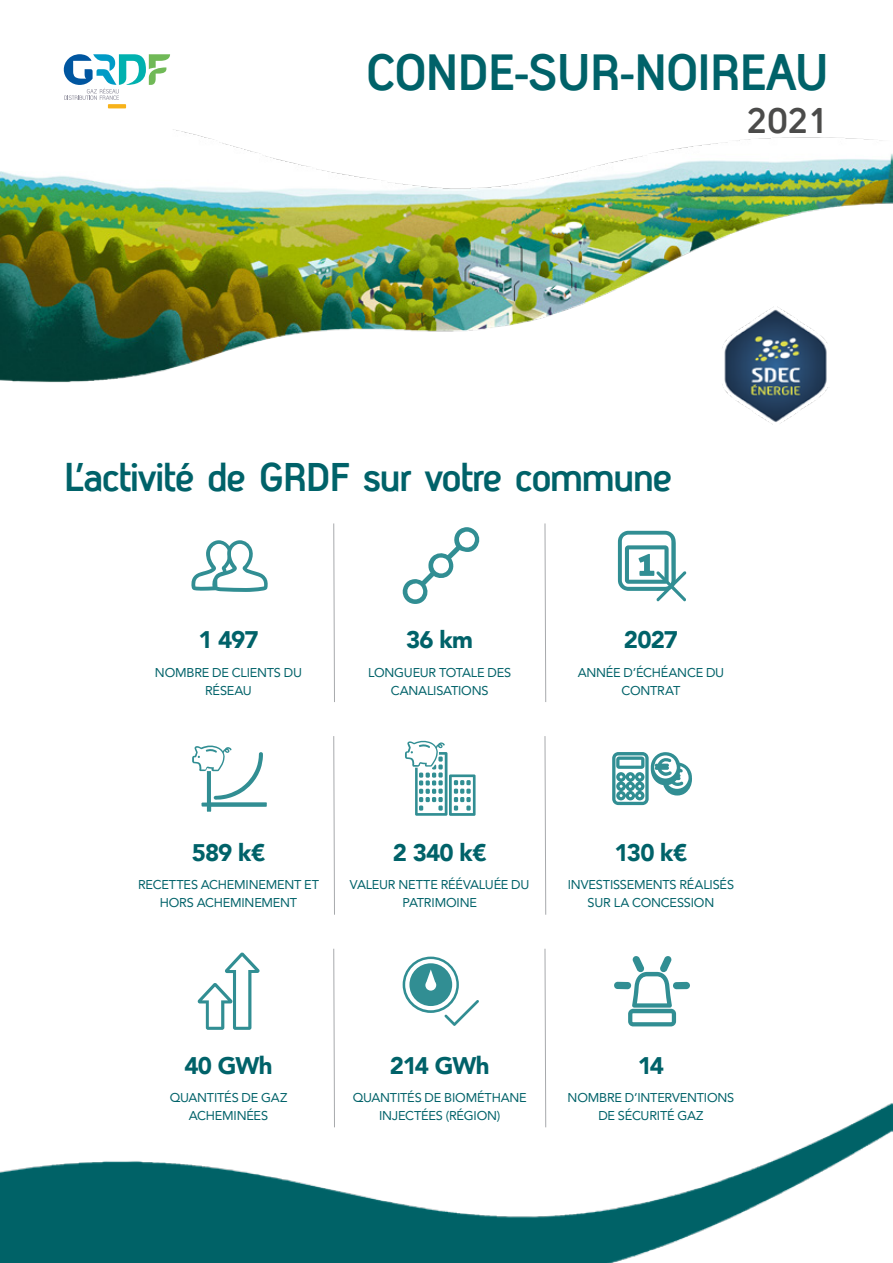
<style>
.page{position:relative;width:893px;height:1263px;background:#fff}
.page>*{position:absolute;margin:0;border:0;box-sizing:border-box;transform-origin:0 0}
.t1{font:700 49.5px "Antagometrica BTW01";letter-spacing:-.025em;color:#006269}
.t2{font:700 39px "Antagometrica BTW01";letter-spacing:-.03em;color:#006269}
.t3{font:700 34.5px "Antagometrica BTW01";color:#4b4b4a}
.t4{font:900 24px "Avenir";letter-spacing:-.04em;color:#006269}
.t5{font:12.75px/18px "Avenir";letter-spacing:-.015em;color:#006269;text-align:center}
</style>
<div class="page">
<img style="left:730px;top:394px;width:93px;height:31px">
<svg style="left:191px;top:540px;width:77px;height:52px"></svg>
<svg style="left:333px;top:523px;width:2px;height:179px"></svg>
<svg style="left:402px;top:527px;width:78px;height:77px"></svg>
<svg style="left:544px;top:523px;width:2px;height:179px"></svg>
<svg style="left:618px;top:531px;width:68px;height:70px"></svg>
<svg style="left:192px;top:745px;width:75px;height:67px"></svg>
<svg style="left:333px;top:736px;width:2px;height:179px"></svg>
<svg style="left:405px;top:740px;width:71px;height:76px"></svg>
<svg style="left:544px;top:736px;width:2px;height:179px"></svg>
<svg style="left:612px;top:752px;width:80px;height:53px"></svg>
<svg style="left:198px;top:952px;width:62px;height:78px"></svg>
<svg style="left:333px;top:948px;width:2px;height:152px"></svg>
<svg style="left:403px;top:956px;width:76px;height:70px"></svg>
<svg style="left:544px;top:948px;width:2px;height:152px"></svg>
<svg style="left:614px;top:956px;width:76px;height:70px"></svg>
<svg style="left:108px;top:104px;width:18px;height:4px"></svg>
<svg style="left:63px;top:54px;width:107px;height:46px"></svg>
<img style="left:0;top:1100px;width:893px;height:163px">
<img style="left:0;top:130px;width:893px;height:264px">
<h1 class="t1" style="left:366px;top:42px;width:464px">CONDE-SUR-NOIREAU</h1>
<h3 class="t3" style="left:747px;top:100px;width:84px">2021</h3>
<h2 class="t2" style="left:64px;top:454px;width:610px">L’activité de GRDF sur votre commune</h2>
<h3 class="t4" style="left:198px;top:619px;width:62px">1 497</h3>
<p class="t5" style="left:155px;top:663px;width:149px">NOMBRE DE CLIENTS DU<br>RÉSEAU</p>
<h3 class="t4" style="left:406px;top:619px;width:68px">36 km</h3>
<p class="t5" style="left:368px;top:663px;width:145px">LONGUEUR TOTALE DES<br>CANALISATIONS</p>
<h3 class="t4" style="left:624px;top:619px;width:56px">2027</h3>
<p class="t5" style="left:578px;top:663px;width:148px">ANNÉE D’ÉCHÉANCE DU<br>CONTRAT</p>
<h3 class="t4" style="left:192px;top:832px;width:75px">589 k€</h3>
<p class="t5" style="left:138px;top:875px;width:182px">RECETTES ACHEMINEMENT ET<br>HORS ACHEMINEMENT</p>
<h3 class="t4" style="left:393px;top:832px;width:95px">2 340 k€</h3>
<p class="t5" style="left:350px;top:875px;width:181px">VALEUR NETTE RÉÉVALUÉE DU<br>PATRIMOINE</p>
<h3 class="t4" style="left:615px;top:832px;width:74px">130 k€</h3>
<p class="t5" style="left:568px;top:875px;width:168px">INVESTISSEMENTS RÉALISÉS<br>SUR LA CONCESSION</p>
<h3 class="t4" style="left:184px;top:1044px;width:90px">40 GWh</h3>
<p class="t5" style="left:170px;top:1088px;width:119px">QUANTITÉS DE GAZ<br>ACHEMINÉES</p>
<h3 class="t4" style="left:390px;top:1044px;width:101px">214 GWh</h3>
<p class="t5" style="left:353px;top:1088px;width:176px">QUANTITÉS DE BIOMÉTHANE<br>INJECTÉES (RÉGION)</p>
<h3 class="t4" style="left:638px;top:1044px;width:28px">14</h3>
<p class="t5" style="left:568px;top:1088px;width:168px">NOMBRE D’INTERVENTIONS<br>DE SÉCURITÉ GAZ</p>
</div>
